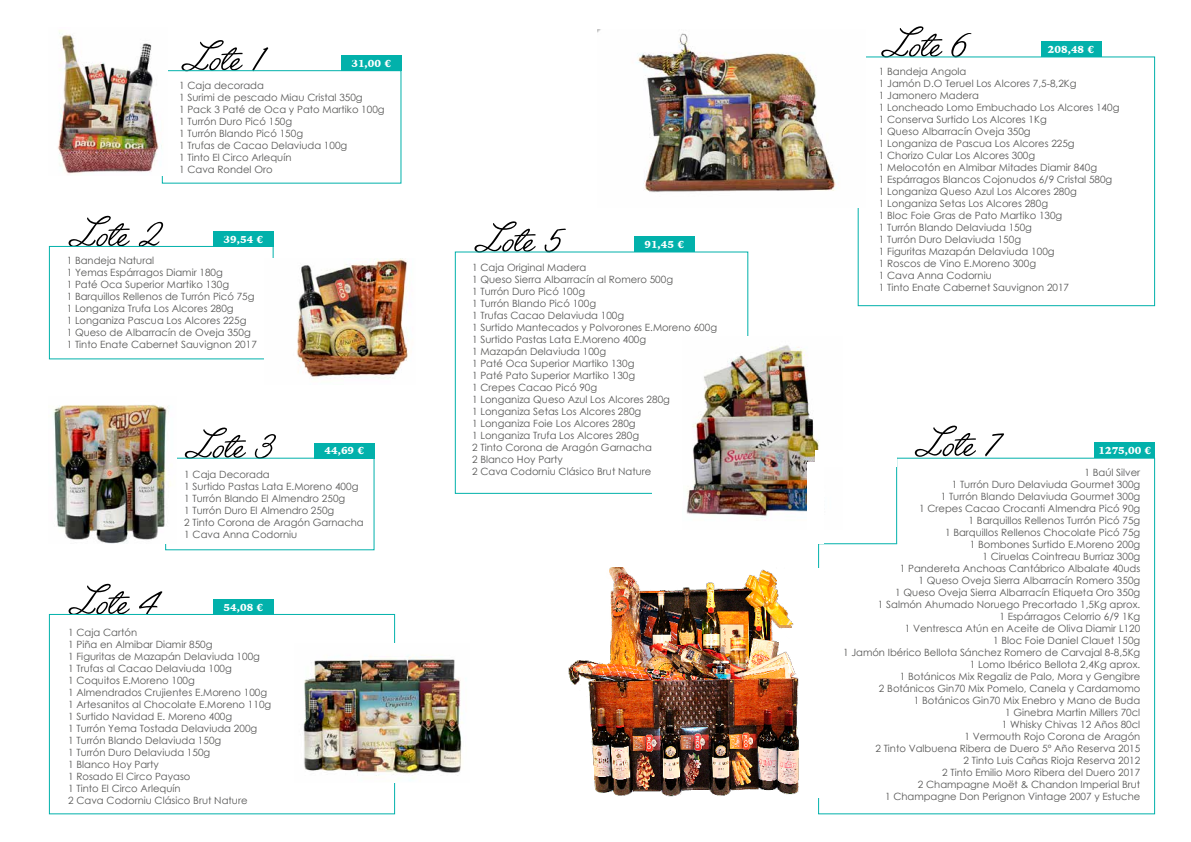
<style>
.page{position:relative;width:1191px;height:842px;background:#fff}
.page>*{position:absolute;margin:0;border:0;box-sizing:border-box;transform-origin:0 0}
.t1{font:50px "Angelface";color:#000}
.t2{font:10px/12px "Century Gothic";color:#575756}
.t3{font:900 10px "Iowan Old Style";color:#fff}
</style>
<div class="page">
<div style="left:162px;top:70px;width:239px;height:114px;border:1px solid #02b1ab"></div>
<div style="left:341px;top:56px;width:60px;height:15px;background:#02b1ab"></div>
<img style="left:58px;top:30px;width:109px;height:145px">
<div style="left:49px;top:246px;width:225px;height:113px;border:1px solid #02b1ab"></div>
<div style="left:213px;top:231px;width:61px;height:15px;background:#02b1ab"></div>
<img style="left:265px;top:259px;width:143px;height:119px">
<div style="left:314px;top:443px;width:60px;height:15px;background:#02b1ab"></div>
<img style="left:53px;top:404px;width:118px;height:140px">
<div style="left:49px;top:614px;width:346px;height:200px;border:1px solid #02b1ab"></div>
<div style="left:213px;top:599px;width:61px;height:15px;background:#02b1ab"></div>
<img style="left:303px;top:643px;width:159px;height:139px">
<div style="left:455px;top:251px;width:293px;height:243px;border:1px solid #02b1ab"></div>
<div style="left:634px;top:237px;width:60px;height:15px;background:#02b1ab"></div>
<img style="left:683px;top:337px;width:136px;height:181px">
<div style="left:857px;top:56px;width:298px;height:250px;border:1px solid #02b1ab"></div>
<div style="left:1040px;top:42px;width:61px;height:15px;background:#02b1ab"></div>
<img style="left:597px;top:29px;width:268px;height:179px">
<div style="left:1094px;top:443px;width:61px;height:15px;background:#02b1ab"></div>
<img style="left:568px;top:568px;width:252px;height:236px">
<div style="left:809px;top:568px;width:17px;height:229px;background:#fff"></div>
<hr style="left:896px;top:458px;width:1px;height:86px;background:#02b1ab">
<hr style="left:818px;top:543px;width:79px;height:1px;background:#02b1ab">
<div style="left:815px;top:450px;width:81px;height:17px;background:#fff"></div>
<div style="left:652px;top:484px;width:30px;height:17px;background:#fff"></div>
<div style="left:806px;top:462px;width:17px;height:81px;background:#fff"></div>
<h1 class="t1" style="left:181px;top:30px;width:89px">Lote 1</h1>
<p class="t3" style="left:351px;top:57px;width:41px">31,00 €</p>
<p class="t2" style="left:179px;top:79px;width:207px">1 Caja decorada<br>1 Surimi de pescado Miau Cristal 350g<br>1 Pack 3 Paté de Oca y Pato Martiko 100g<br>1 Turrón Duro Picó 150g<br>1 Turrón Blando Picó 150g<br>1 Trufas de Cacao Delaviuda 100g<br>1 Tinto El Circo Arlequín<br>1 Cava Rondel Oro</p>
<h1 class="t1" style="left:68px;top:206px;width:97px">Lote 2</h1>
<p class="t3" style="left:224px;top:232px;width:41px">39,54 €</p>
<p class="t2" style="left:67px;top:254px;width:192px">1 Bandeja Natural<br>1 Yemas Espárragos Diamir 180g<br>1 Paté Oca Superior Martiko 130g<br>1 Barquillos Rellenos de Turrón Picó 75g<br>1 Longaniza Trufa Los Alcores 280g<br>1 Longaniza Pascua Los Alcores 225g<br>1 Queso de Albarracín de Oveja 350g<br>1 Tinto Enate Cabernet Sauvignon 2017</p>
<h1 class="t1" style="left:184px;top:418px;width:94px">Lote 3</h1>
<p class="t3" style="left:324px;top:444px;width:41px">44,69 €</p>
<h1 class="t1" style="left:68px;top:574px;width:94px">Lote 4</h1>
<p class="t2" style="left:184px;top:469px;width:181px">1 Caja Decorada<br>1 Surtido Pastas Lata E.Moreno 400g<br>1 Turrón Blando El Almendro 250g<br>1 Turrón Duro El Almendro 250g<br>2 Tinto Corona de Aragón Garnacha<br>1 Cava Anna Codorniu</p>
<p class="t3" style="left:224px;top:600px;width:41px">54,08 €</p>
<p class="t2" style="left:68px;top:626px;width:205px">1 Caja Cartón<br>1 Piña en Almibar Diamir 850g<br>1 Figuritas de Mazapán Delaviuda 100g<br>1 Trufas al Cacao Delaviuda 100g<br>1 Coquitos E.Moreno 100g<br>1 Almendrados Crujientes E.Moreno 100g<br>1 Artesanitos al Chocolate E.Moreno 110g<br>1 Surtido Navidad E. Moreno 400g<br>1 Turrón Yema Tostada Delaviuda 200g<br>1 Turrón Blando Delaviuda 150g<br>1 Turrón Duro Delaviuda 150g<br>1 Blanco Hoy Party<br>1 Rosado El Circo Payaso<br>1 Tinto El Circo Arlequín<br>2 Cava Codorniu Clásico Brut Nature</p>
<h1 class="t1" style="left:474px;top:211px;width:94px">Lote 5</h1>
<p class="t3" style="left:644px;top:238px;width:41px">91,45 €</p>
<p class="t2" style="left:472px;top:261px;width:246px">1 Caja Original Madera<br>1 Queso Sierra Albarracín al Romero 500g<br>1 Turrón Duro Picó 100g<br>1 Turrón Blando Picó 100g<br>1 Trufas Cacao Delaviuda 100g<br>1 Surtido Mantecados y Polvorones E.Moreno 600g<br>1 Surtido Pastas Lata E.Moreno 400g<br>1 Mazapán Delaviuda 100g<br>1 Paté Oca Superior Martiko 130g<br>1 Paté Pato Superior Martiko 130g<br>1 Crepes Cacao Picó 90g<br>1 Longaniza Queso Azul Los Alcores 280g<br>1 Longaniza Setas Los Alcores 280g<br>1 Longaniza Foie Los Alcores 280g<br>1 Longaniza Trufa Los Alcores 280g<br>2 Tinto Corona de Aragón Garnacha<br>2 Blanco Hoy Party<br>2 Cava Codorniu Clásico Brut Nature</p>
<h1 class="t1" style="left:880px;top:16px;width:92px">Lote 6</h1>
<p class="t3" style="left:1048px;top:43px;width:47px">208,48 €</p>
<p class="t2" style="left:879px;top:65px;width:242px">1 Bandeja Angola<br>1 Jamón D.O Teruel Los Alcores 7,5-8,2Kg<br>1 Jamonero Madera<br>1 Loncheado Lomo Embuchado Los Alcores 140g 1 Conserva Surtido Los Alcores 1Kg<br>1 Queso Albarracín Oveja 350g<br>1 Longaniza de Pascua Los Alcores 225g<br>1 Chorizo Cular Los Alcores 300g<br>1 Melocotón en Almibar Mitades Diamir 840g<br>1 Espárragos Blancos Cojonudos 6/9 Cristal 580g 1 Longaniza Queso Azul Los Alcores 280g<br>1 Longaniza Setas Los Alcores 280g<br>1 Bloc Foie Gras de Pato Martiko 130g<br>1 Turrón Blando Delaviuda 150g<br>1 Turrón Duro Delaviuda 150g<br>1 Figuritas Mazapán Delaviuda 100g<br>1 Roscos de Vino E.Moreno 300g<br>1 Cava Anna Codorniu<br>1 Tinto Enate Cabernet Sauvignon 2017</p>
<h1 class="t1" style="left:914px;top:416px;width:91px">Lote 7</h1>
<p class="t3" style="left:1098px;top:443px;width:54px">1275,00 €</p>
<p class="t2" style="left:843px;top:466px;width:299px;text-align:right">1 Baúl Silver<br>1 Turrón Duro Delaviuda Gourmet 300g<br>1 Turrón Blando Delaviuda Gourmet 300g<br>1 Crepes Cacao Crocanti Almendra Picó 90g<br>1 Barquillos Rellenos Turrón Picó 75g<br>1 Barquillos Rellenos Chocolate Picó 75g<br>1 Bombones Surtido E.Moreno 200g<br>1 Ciruelas Cointreau Burriaz 300g<br>1 Pandereta Anchoas Cantábrico Albalate 40uds<br>1 Queso Oveja Sierra Albarracín Romero 350g<br>1 Queso Oveja Sierra Albarracín Etiqueta Oro 350g<br>1 Salmón Ahumado Noruego Precortado 1,5Kg aprox.<br>1 Espárragos Celorrio 6/9 1Kg<br>1 Ventresca Atún en Aceite de Oliva Diamir L120<br>1 Bloc Foie Daniel Clauet 150g<br>1 Jamón Ibérico Bellota Sánchez Romero de Carvajal 8-8,5Kg 1 Lomo Ibérico Bellota 2,4Kg aprox.<br>1 Botánicos Mix Regaliz de Palo, Mora y Gengibre<br>2 Botánicos Gin70 Mix Pomelo, Canela y Cardamomo<br>1 Botánicos Gin70 Mix Enebro y Mano de Buda<br>1 Ginebra Martin Millers 70cl<br>1 Whisky Chivas 12 Años 80cl<br>1 Vermouth Rojo Corona de Aragón<br>2 Tinto Valbuena Ribera de Duero 5º Año Reserva 2015<br>2 Tinto Luis Cañas Rioja Reserva 2012<br>2 Tinto Emilio Moro Ribera del Duero 2017<br>2 Champagne Moët &amp; Chandon Imperial Brut<br>1 Champagne Don Perignon Vintage 2007 y Estuche</p>
</div>
